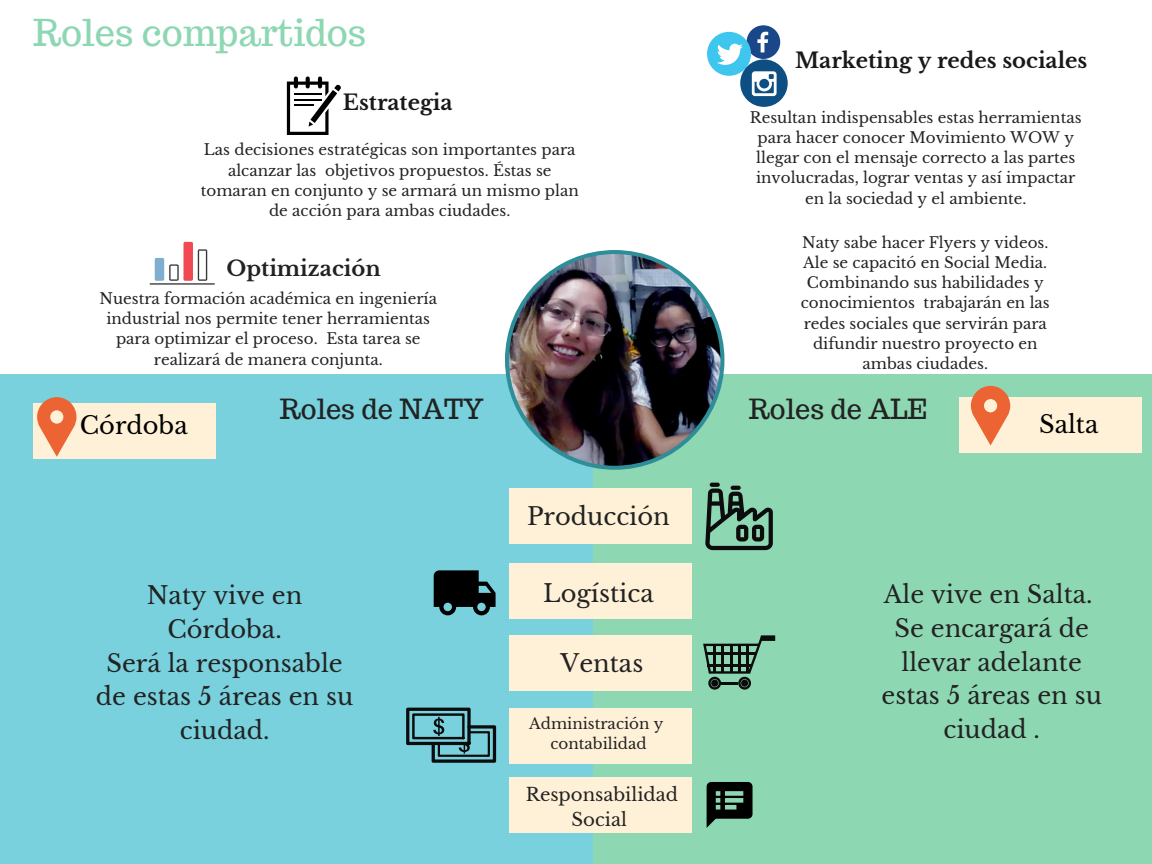
<style>
.page{position:relative;width:1152px;height:864px;background:#fff}
.page>*{position:absolute;margin:0;border:0;box-sizing:border-box;transform-origin:0 0}
.t1{font:36.3px "Trocchi";color:#8ed7b3}
.t2{font:27.15px "Trocchi";color:#222}
.t3{font:24.15px/33.8px "Libre Baskerville";color:#222;text-align:center}
.t4{font:24.15px "Libre Baskerville";color:#000}
.t5{font:700 21.15px "Libre Baskerville";color:#191919}
.t6{font:700 21.15px "Libre Baskerville";color:#222}
.t7{font:18.15px/24.8px "Libre Baskerville";color:#222;text-align:center}
.t8{font:15.15px/20.2px "Libre Baskerville";color:#222;text-align:center}
</style>
<div class="page">
<div style="left:0;top:375px;width:605px;height:489px;background:#78d1dd"></div>
<div style="left:593px;top:375px;width:559px;height:489px;background:#8ed7b3"></div>
<div style="left:959px;top:398px;width:182px;height:55px;background:#fff1d7"></div>
<div style="left:33px;top:403px;width:182px;height:55px;background:#fff1d7"></div>
<img style="left:505px;top:250px;width:219px;height:220px">
<svg style="left:971px;top:386px;width:39px;height:60px"></svg>
<svg style="left:37px;top:397px;width:39px;height:60px"></svg>
<div style="left:707px;top:32px;width:44px;height:44px;background:#3fc6ee;border-radius:50%"></div>
<svg style="left:717px;top:25px;width:63px;height:40px"></svg>
<div style="left:740px;top:59px;width:48px;height:48px;background:#0d4f83;border-radius:50%"></div>
<svg style="left:752px;top:71px;width:25px;height:25px"></svg>
<svg style="left:287px;top:76px;width:54px;height:59px"></svg>
<svg style="left:707px;top:782px;width:46px;height:46px"></svg>
<svg style="left:703px;top:636px;width:72px;height:54px"></svg>
<div style="left:509px;top:489px;width:182px;height:55px;background:#fff1d7"></div>
<div style="left:509px;top:563px;width:182px;height:55px;background:#fff1d7"></div>
<div style="left:509px;top:635px;width:182px;height:55px;background:#fff1d7"></div>
<div style="left:509px;top:708px;width:182px;height:55px;background:#fff1d7"></div>
<div style="left:509px;top:778px;width:182px;height:55px;background:#fff1d7"></div>
<svg style="left:150px;top:242px;width:65px;height:43px"></svg>
<svg style="left:705px;top:489px;width:68px;height:61px"></svg>
<svg style="left:710px;top:483px;width:10px;height:4px"></svg>
<svg style="left:731px;top:486px;width:10px;height:4px"></svg>
<svg style="left:434px;top:570px;width:62px;height:45px"></svg>
<svg style="left:406px;top:708px;width:90px;height:55px"></svg>
<h1 class="t1" style="left:33px;top:9px;width:335px">Roles compartidos</h1>
<h3 class="t5" style="left:343px;top:90px;width:111px">Estrategia</h3>
<p class="t8" style="left:201px;top:140px;width:380px">Las decisiones estratégicas son importantes para alcanzar las objetivos propuestos. Éstas se tomaran en conjunto y se armará un mismo plan de acción para ambas ciudades.</p>
<h3 class="t6" style="left:227px;top:255px;width:156px">Optimización</h3>
<p class="t8" style="left:100px;top:288px;width:339px">Nuestra formación académica en ingeniería industrial nos permite tener herramientas para optimizar el proceso. Esta tarea se realizará de manera conjunta.</p>
<h3 class="t5" style="left:795px;top:47px;width:294px">Marketing y redes sociales</h3>
<p class="t8" style="left:750px;top:107px;width:333px">Resultan indispensables estas herramientas para hacer conocer Movimiento WOW y llegar con el mensaje correcto a las partes involucradas, lograr ventas y así impactar en la sociedad y el ambiente.</p>
<p class="t8" style="left:801px;top:232px;width:251px">Naty sabe hacer Flyers y videos.<br>Ale se capacitó en Social Media.<br>Combinando sus habilidades y conocimientos trabajarán en las redes sociales que servirán para difundir nuestro proyecto en ambas ciudades.</p>
<h2 class="t2" style="left:280px;top:391px;width:205px">Roles de NATY</h2>
<h2 class="t2" style="left:749px;top:391px;width:180px">Roles de ALE</h2>
<h3 class="t4" style="left:80px;top:411px;width:109px">Córdoba</h3>
<h3 class="t4" style="left:1039px;top:410px;width:61px">Salta</h3>
<h3 class="t3" style="left:527px;top:500px;width:144px">Producción</h3>
<h3 class="t3" style="left:543px;top:577px;width:112px">Logística</h3>
<h3 class="t3" style="left:96px;top:579px;width:259px">Naty vive en<br>Córdoba.<br>Será la responsable de estas 5 áreas en su ciudad.</h3>
<h3 class="t3" style="left:882px;top:578px;width:222px">Ale vive en Salta.<br>Se encargará de llevar adelante estas 5 áreas en su ciudad .</h3>
<h3 class="t3" style="left:560px;top:646px;width:84px">Ventas</h3>
<p class="t8" style="left:529px;top:714px;width:136px">Administración y contabilidad</p>
<p class="t7" style="left:526px;top:782px;width:154px">Responsabilidad<br>Social</p>
</div>
